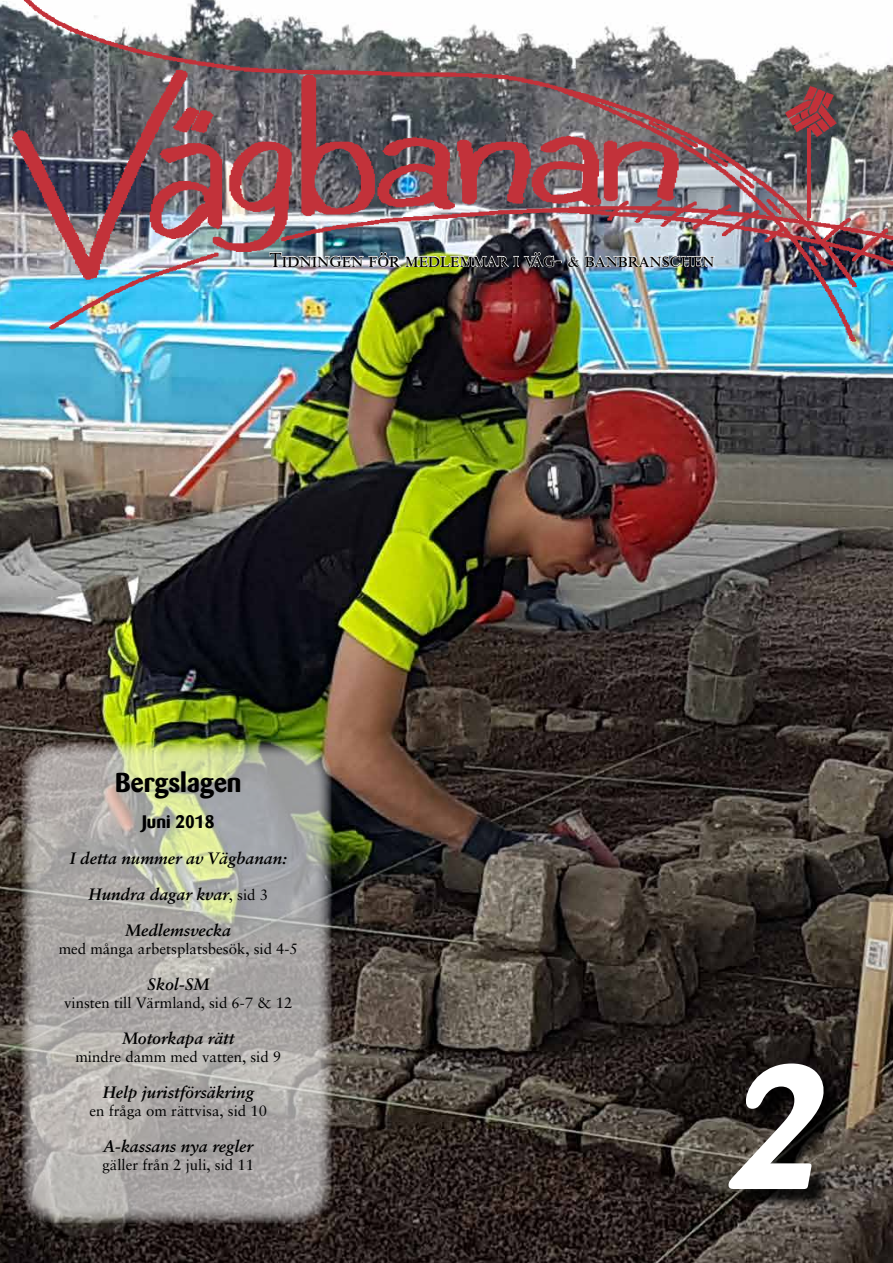
<style>
.page{position:relative;width:893px;height:1263px;background:#fff}
.page>*{position:absolute;margin:0;border:0;box-sizing:border-box;transform-origin:0 0}
.t1{font:italic 700 173.4px "Barmeno";color:#fff}
.t2{font:700 27px "Barmeno";color:#000}
.t3{font:21px "Times New Roman";color:#000}
.t4{font:700 18px "Barmeno";color:#000}
.t5{font:italic 700 16.5px/36px "Sabon";color:#000;text-align:center}
.t6{font:15px "Sabon";color:#000}
.s1{font-weight:400;font-style:normal;font-size:15px}
</style>
<div class="page">
<img style="left:0;top:379px;width:893px;height:884px">
<svg style="left:21px;top:742px;width:311px;height:481px;background:#aaa8a1"></svg>
<div style="left:733px;top:1068px;width:112px;height:142px;background:#000;opacity:.85"></div>
<img style="left:0;top:0;width:893px;height:379px">
<img style="left:269px;top:252px;width:446px;height:16px">
<h3 class="t3" style="left:269px;top:245px;width:447px">Tidningen för medlemmar i väg- &amp; banbranschen</h3>
<h2 class="t2" style="left:115px;top:766px;width:128px">Bergslagen</h2>
<p class="t4" style="left:142px;top:811px;width:74px">Juni 2018</p>
<p class="t5" style="left:70px;top:840px;width:218px">I detta nummer av Vägbanan:<br>Hundra dagar kvar<span class="s1">, sid 3<br></span>Medlemsvecka</p>
<p class="t6" style="left:59px;top:940px;width:241px">med många arbetsplatsbesök, sid 4-5</p>
<p class="t5" style="left:147px;top:966px;width:64px">Skol-SM</p>
<p class="t6" style="left:64px;top:994px;width:230px">vinsten till Värmland, sid 6-7 &amp; 12</p>
<p class="t5" style="left:122px;top:1020px;width:113px">Motorkapa rätt</p>
<p class="t6" style="left:75px;top:1048px;width:207px">mindre damm med vatten, sid 9</p>
<p class="t5" style="left:103px;top:1074px;width:153px">Help juristförsäkring</p>
<p class="t6" style="left:90px;top:1102px;width:179px">en fråga om rättvisa, sid 10</p>
<p class="t5" style="left:104px;top:1128px;width:151px">A-kassans nya regler</p>
<p class="t6" style="left:102px;top:1156px;width:153px">gäller från 2 juli, sid 11</p>
<h1 class="t1" style="left:723px;top:1024px;width:132px">2</h1>
</div>
